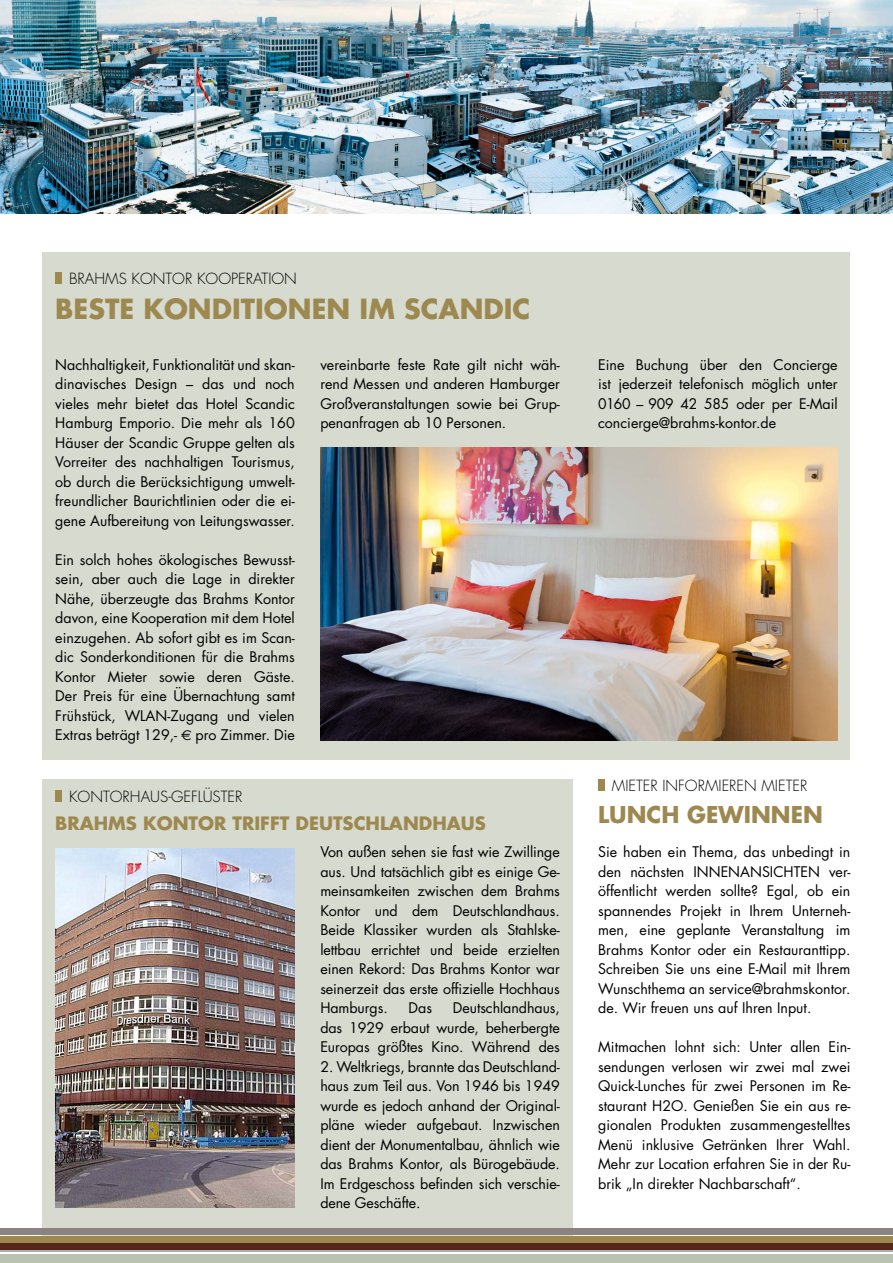
<style>
.page{position:relative;width:893px;height:1263px;background:#fff}
.page>*{position:absolute;margin:0;border:0;box-sizing:border-box;transform-origin:0 0}
.t1{font:700 27px "Futura";color:#9d8950}
.t2{font:700 22.5px "Futura";color:#9d8950}
.t3{font:700 18px "Futura";color:#9d8950}
.t4{font:300 15px "Futura";color:#000}
.t5{font:14.25px/19.5px "Futura";color:#000;text-align:justify}
.s1{font-family:"Euro Sans"}
</style>
<div class="page">
<img style="left:0;top:0;width:893px;height:214px">
<div style="left:43px;top:253px;width:807px;height:507px;background:#d6dacf"></div>
<div style="left:55px;top:272px;width:7px;height:12px;background:#9d8950"></div>
<div style="left:43px;top:779px;width:530px;height:468px;background:#d6dacf"></div>
<div style="left:55px;top:790px;width:7px;height:12px;background:#9d8950"></div>
<img style="left:55px;top:848px;width:240px;height:360px">
<img style="left:320px;top:448px;width:518px;height:292px">
<div style="left:598px;top:779px;width:6px;height:12px;background:#9d8950"></div>
<div style="left:0;top:1236px;width:893px;height:8px;background:#9d8950"></div>
<div style="left:0;top:1228px;width:893px;height:6px;background:#8c827f"></div>
<hr style="left:0;top:1249px;width:893px;height:2px;background:#abafb2">
<div style="left:0;top:1254px;width:893px;height:9px;background:#bac3b0"></div>
<div style="left:0;top:1243px;width:893px;height:7px;background:#56251b"></div>
<p class="t4" style="left:69px;top:269px;width:229px">BRAHMS KONTOR KOOPERATION</p>
<h1 class="t1" style="left:55px;top:290px;width:17px">BESTE</h1>
<h1 class="t1" style="left:144px;top:290px;width:388px">KONDITIONEN IM SCANDIC</h1>
<p class="t5" style="left:320px;top:355px;width:241px">vereinbarte feste Rate gilt nicht wäh&shy;rend Messen und anderen Hamburger Großveranstaltungen sowie bei Grup&shy;penanfragen ab 10 Personen.</p>
<p class="t5" style="left:598px;top:355px;width:241px">Eine Buchung über den Concierge ist jederzeit telefonisch möglich unter 0160 – 909 42 585 oder per E-Mail concierge@brahms-kontor.de</p>
<p class="t5" style="left:55px;top:355px;width:241px">Nachhaltigkeit, Funktionalität und skan&shy;dinavisches Design – das und noch vieles mehr bietet das Hotel Scandic Hamburg Emporio. Die mehr als 160<br>Häuser der Scandic Gruppe gelten als Vorreiter des nachhaltigen Tourismus, ob durch die Berücksichtigung umwelt&shy;freundlicher Baurichtlinien oder die ei&shy;gene Aufbereitung von Leitungswasser.</p>
<p class="t5" style="left:55px;top:550px;width:241px">Ein solch hohes ökologisches Bewusst&shy;sein, aber auch die Lage in direkter Nähe, überzeugte das Brahms Kontor davon, eine Kooperation mit dem Hotel einzugehen. Ab sofort gibt es im Scan&shy;dic Sonderkonditionen für die Brahms Kontor Mieter sowie deren Gäste.<br>Der Preis für eine Übernachtung samt Frühstück, WLAN-Zugang und vielen Extras beträgt 129,- <span class="s1">E</span> pro Zimmer. Die</p>
<p class="t4" style="left:69px;top:786px;width:175px">KONTORHAUS-GEFLÜSTER</p>
<p class="t3" style="left:55px;top:810px;width:432px">BRAHMS KONTOR TRIFFT DEUTSCHLANDHAUS</p>
<p class="t5" style="left:320px;top:842px;width:241px">Von außen sehen sie fast wie Zwillinge aus. Und tatsächlich gibt es einige Ge&shy;meinsamkeiten zwischen dem Brahms Kontor und dem Deutschlandhaus.<br>Beide Klassiker wurden als Stahlske&shy;lettbau errichtet und beide erzielten einen Rekord: Das Brahms Kontor war seinerzeit das erste offizielle Hochhaus Hamburgs.</p>
<p class="t5" style="left:320px;top:998px;width:241px;text-indent:133px">Deutschlandhaus, das 1929 erbaut wurde, beherbergte Europas größtes Kino. Während des</p>
<p class="t5" style="left:320px;top:1057px;width:241px">2. Weltkriegs, brannte das Deutschland&shy;haus zum Teil aus. Von 1946 bis 1949 wurde es jedoch anhand der Original&shy;pläne wieder aufgebaut. Inzwischen dient der Monumentalbau, ähnlich wie das Brahms Kontor, als Bürogebäude.<br>Im Erdgeschoss befinden sich verschie&shy;dene Geschäfte.</p>
<p class="t5" style="left:409px;top:998px;width:25px">Das</p>
<p class="t4" style="left:612px;top:776px;width:197px">MIETER INFORMIEREN MIETER</p>
<h2 class="t2" style="left:598px;top:799px;width:30px">LUNCH</h2>
<h2 class="t2" style="left:687px;top:799px;width:137px">GEWINNEN</h2>
<p class="t5" style="left:598px;top:842px;width:254px">Sie haben ein Thema, das unbedingt in den nächsten INNENANSICHTEN ver&shy;öffentlicht werden sollte? Egal, ob ein spannendes Projekt in Ihrem Unterneh&shy;men, eine geplante Veranstaltung im Brahms Kontor oder ein Restauranttipp.<br>Schreiben Sie uns eine E-Mail mit Ihrem Wunschthema an service@brahmskontor. de. Wir freuen uns auf Ihren Input.</p>
<p class="t5" style="left:598px;top:1037px;width:254px">Mitmachen lohnt sich: Unter allen Ein&shy;sendungen verlosen wir zwei mal zwei Quick-Lunches für zwei Personen im Re&shy;staurant H2O. Genießen Sie ein aus re&shy;gionalen Produkten zusammengestelltes Menü inklusive Getränken Ihrer Wahl.<br>Mehr zur Location erfahren Sie in der Ru&shy;brik „In direkter Nachbarschaft“.</p>
</div>
